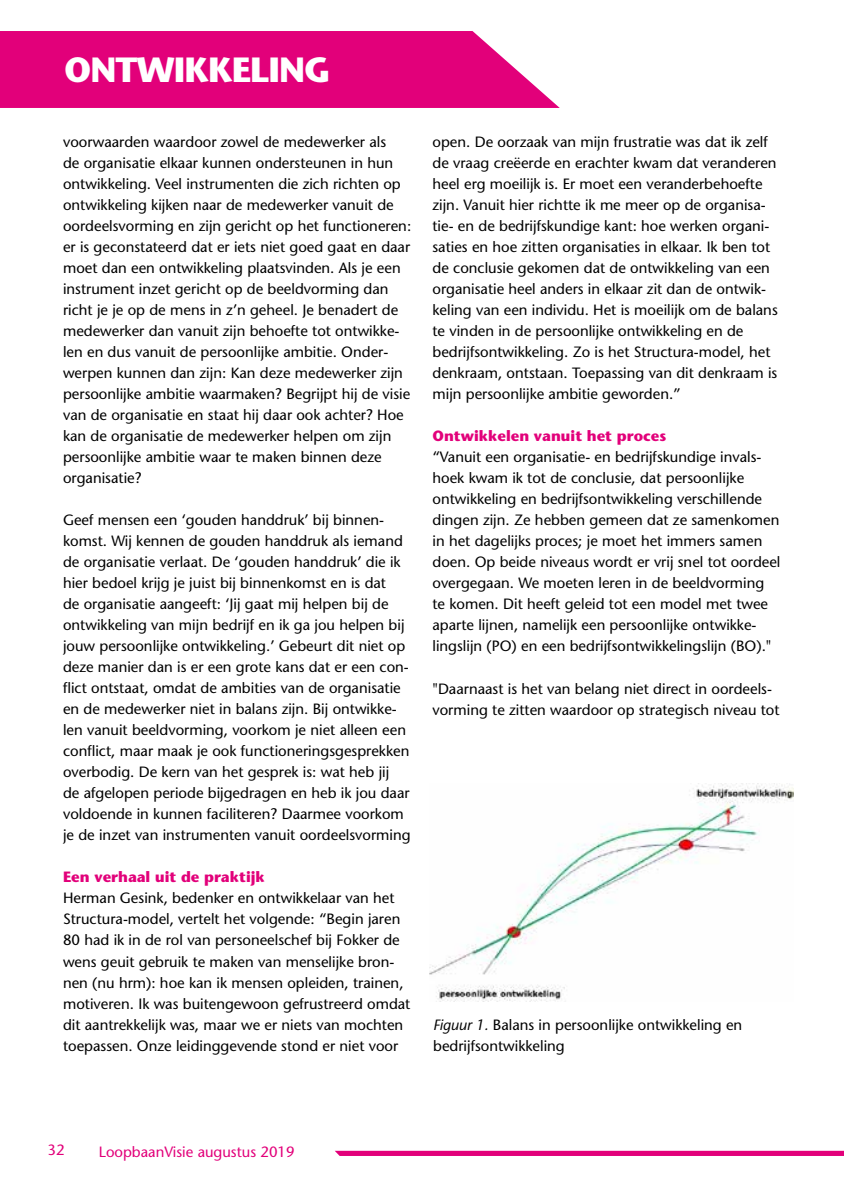
<style>
.page{position:relative;width:844px;height:1191px;background:#fff}
.page>*{position:absolute;margin:0;border:0;box-sizing:border-box;transform-origin:0 0}
.t1{font:700 35px "Stone Sans";letter-spacing:-.03em;color:#fff}
.t2{font:14.88px/21px "Stone Sans";color:#000}
.t3{font:700 14.88px "Stone Sans";color:#e2007a}
.t4{font:14.88px "Stone Sans";color:#e2007a}
.s1{font-style:italic}
</style>
<div class="page">
<svg style="left:0;top:31px;width:559px;height:77px;background:#e41384"></svg>
<svg style="left:335px;top:1150px;width:508px;height:6px;background:#e5248c"></svg>
<img style="left:429px;top:783px;width:364px;height:218px">
<h1 class="t1" style="left:64px;top:48px;width:267px">ONTWIKKELING</h1>
<p class="t2" style="left:63px;top:131px;width:349px">voorwaarden waardoor zowel de medewerker als<br>de organisatie elkaar kunnen ondersteunen in hun ontwikkeling. Veel instrumenten die zich richten op ontwikkeling kijken naar de medewerker vanuit de oordeelsvorming en zijn gericht op het functioneren: er is geconstateerd dat er iets niet goed gaat en daar moet dan een ontwikkeling plaatsvinden. Als je een instrument inzet gericht op de beeldvorming dan richt je je op de mens in z’n geheel. Je benadert de medewerker dan vanuit zijn behoefte tot ontwikke&shy;len en dus vanuit de persoonlijke ambitie. Onder&shy;werpen kunnen dan zijn: Kan deze medewerker zijn persoonlijke ambitie waarmaken? Begrijpt hij de visie van de organisatie en staat hij daar ook achter? Hoe kan de organisatie de medewerker helpen om zijn persoonlijke ambitie waar te maken binnen deze organisatie?</p>
<p class="t2" style="left:63px;top:509px;width:349px">Geef mensen een ‘gouden handdruk’ bij binnen&shy;komst. Wij kennen de gouden handdruk als iemand de organisatie verlaat. De ‘gouden handdruk’ die ik hier bedoel krijg je juist bij binnenkomst en is dat<br>de organisatie aangeeft: ‘Jij gaat mij helpen bij de ontwikkeling van mijn bedrijf en ik ga jou helpen bij jouw persoonlijke ontwikkeling.’ Gebeurt dit niet op deze manier dan is er een grote kans dat er een con&shy;flict ontstaat, omdat de ambities van de organisatie en de medewerker niet in balans zijn. Bij ontwikke&shy;len vanuit beeldvorming, voorkom je niet alleen een conflict, maar maak je ook functioneringsgesprekken overbodig. De kern van het gesprek is: wat heb jij<br>de afgelopen periode bijgedragen en heb ik jou daar voldoende in kunnen faciliteren? Daarmee voorkom je de inzet van instrumenten vanuit oordeelsvorming</p>
<p class="t3" style="left:63px;top:868px;width:203px">Een verhaal uit de praktijk</p>
<p class="t2" style="left:63px;top:887px;width:349px">Herman Gesink, bedenker en ontwikkelaar van het Structura-model, vertelt het volgende: “Begin jaren 80 had ik in de rol van personeelschef bij Fokker de wens geuit gebruik te maken van menselijke bron&shy;nen (nu hrm): hoe kan ik mensen opleiden, trainen, motiveren. Ik was buitengewoon gefrustreerd omdat dit aantrekkelijk was, maar we er niets van mochten toepassen. Onze leidinggevende stond er niet voor</p>
<p class="t2" style="left:432px;top:131px;width:347px">open. De oorzaak van mijn frustratie was dat ik zelf de vraag creëerde en erachter kwam dat veranderen heel erg moeilijk is. Er moet een veranderbehoefte zijn. Vanuit hier richtte ik me meer op de organisa&shy;tie- en de bedrijfskundige kant: hoe werken organi&shy;saties en hoe zitten organisaties in elkaar. Ik ben tot de conclusie gekomen dat de ontwikkeling van een organisatie heel anders in elkaar zit dan de ontwik&shy;keling van een individu. Het is moeilijk om de balans te vinden in de persoonlijke ontwikkeling en de bedrijfsontwikkeling. Zo is het Structura-model, het denkraam, ontstaan. Toepassing van dit denkraam is mijn persoonlijke ambitie geworden.”</p>
<p class="t3" style="left:432px;top:427px;width:235px">Ontwikkelen vanuit het proces</p>
<p class="t2" style="left:432px;top:446px;width:349px">“Vanuit een organisatie- en bedrijfskundige invals&shy;hoek kwam ik tot de conclusie, dat persoonlijke ontwikkeling en bedrijfsontwikkeling verschillende dingen zijn. Ze hebben gemeen dat ze samenkomen in het dagelijks proces; je moet het immers samen doen. Op beide niveaus wordt er vrij snel tot oordeel overgegaan. We moeten leren in de beeldvorming te komen. Dit heeft geleid tot een model met twee aparte lijnen, namelijk een persoonlijke ontwikke&shy;lingslijn (PO) en een bedrijfsontwikkelingslijn (BO)."</p>
<p class="t2" style="left:432px;top:677px;width:348px">"Daarnaast is het van belang niet direct in oordeels&shy;vorming te zitten waardoor op strategisch niveau tot</p>
<p class="t2" style="left:433px;top:1013px;width:310px"><span class="s1">Figuur 1.</span> Balans in persoonlijke ontwikkeling en bedrijfsontwikkeling</p>
<p class="t4" style="left:47px;top:1141px;width:19px">32</p>
<p class="t4" style="left:99px;top:1142px;width:197px">LoopbaanVisie augustus 2019</p>
</div>
